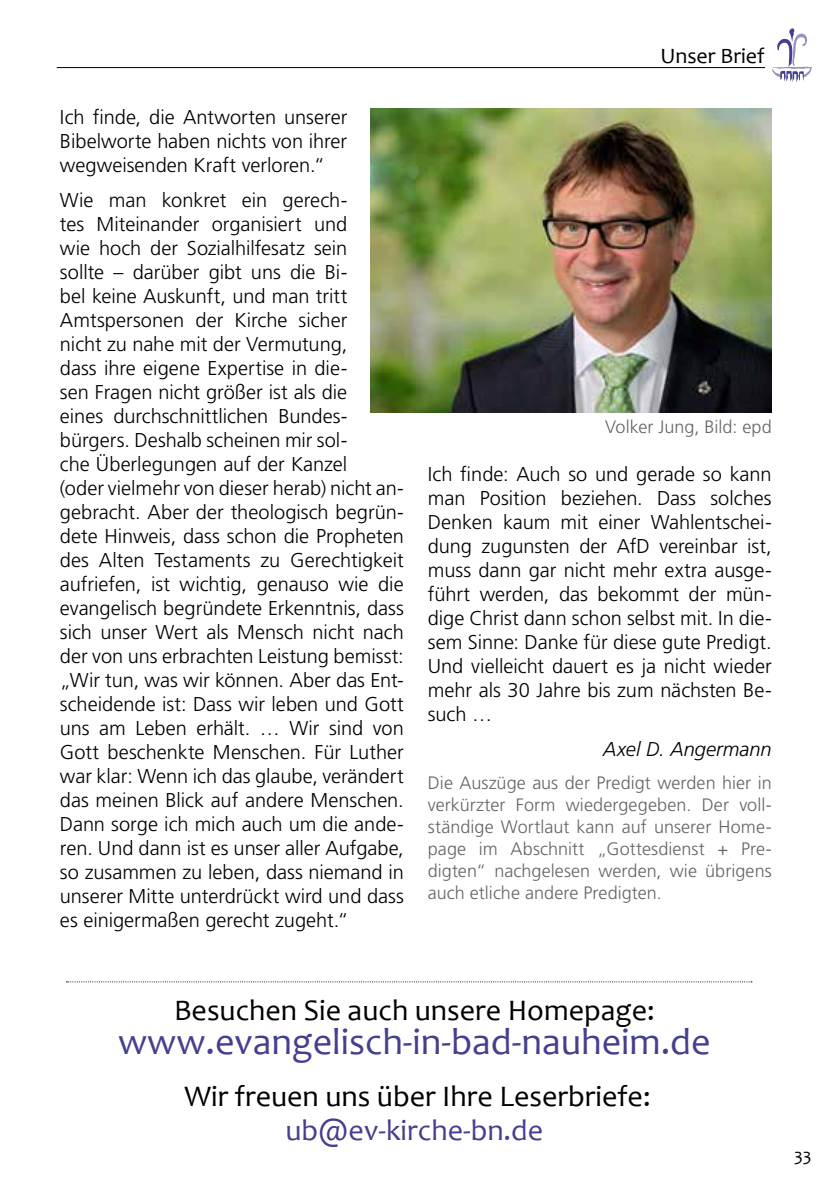
<style>
.page{position:relative;width:840px;height:1191px;background:#fff}
.page>*{position:absolute;margin:0;border:0;box-sizing:border-box;transform-origin:0 0}
.t1{font:38px "Candara";color:#443f8f}
.t2{font:30px "Candara";color:#000}
.t3{font:30px "Candara";color:#443f8f}
.t4{font:22px "Candara";color:#000}
.t5{font:300 20px/24px "Frutiger LT Std";color:#000;text-align:justify}
.t6{font:italic 300 20px "Frutiger LT Std";color:#000}
.t7{font:300 18px/22px "Frutiger LT Std";letter-spacing:.005em;color:#646567;text-align:justify}
.t8{font:18px "Candara";color:#000}
</style>
<div class="page">
<svg style="left:772px;top:28px;width:39px;height:54px"></svg>
<hr style="left:57px;top:67px;width:707px;height:1px;background:#000">
<svg style="left:66px;top:981px;width:685px;height:1px"></svg>
<img style="left:370px;top:109px;width:401px;height:303px">
<p class="t5" style="left:60px;top:105px;width:289px">Ich finde, die Antworten unserer Bibelworte haben nichts von ihrer wegweisenden Kraft verloren.“</p>
<p class="t5" style="left:60px;top:188px;width:345px;text-align:left">Wie man konkret ein gerech-<br>tes Miteinander organisiert und<br>wie hoch der Sozialhilfesatz sein<br>sollte – darüber gibt uns die Bi-<br>bel keine Auskunft, und man tritt Amtspersonen der Kirche sicher<br>nicht zu nahe mit der Vermutung,<br>dass ihre eigene Expertise in die-<br>sen Fragen nicht größer ist als die<br>eines durchschnittlichen Bundes&shy;bürgers. Deshalb scheinen mir sol-<br>che Überlegungen auf der Kanzel<br>(oder vielmehr von dieser herab) nicht an&shy;gebracht. Aber der theologisch begrün&shy;dete Hinweis, dass schon die Propheten des Alten Testaments zu Gerechtigkeit aufriefen, ist wichtig, genauso wie die evangelisch begründete Erkenntnis, dass sich unser Wert als Mensch nicht nach der von uns erbrachten Leistung bemisst: „Wir tun, was wir können. Aber das Ent&shy;scheidende ist: Dass wir leben und Gott uns am Leben erhält. … Wir sind von Gott beschenkte Menschen. Für Luther war klar: Wenn ich das glaube, verändert das meinen Blick auf andere Menschen.<br>Dann sorge ich mich auch um die ande&shy;ren. Und dann ist es unser aller Aufgabe, so zusammen zu leben, dass niemand in unserer Mitte unterdrückt wird und dass es einigermaßen gerecht zugeht.“</p>
<p class="t4" style="left:660px;top:42px;width:106px">Unser Brief</p>
<p class="t7" style="left:604px;top:416px;width:168px">Volker Jung, Bild: epd</p>
<p class="t5" style="left:427px;top:462px;width:345px">Ich finde: Auch so und gerade so kann man Position beziehen. Dass solches Denken kaum mit einer Wahlentschei&shy;dung zugunsten der AfD vereinbar ist, muss dann gar nicht mehr extra ausge&shy;führt werden, das bekommt der mün&shy;dige Christ dann schon selbst mit. In die&shy;sem Sinne: Danke für diese gute Predigt.<br>Und vielleicht dauert es ja nicht wieder mehr als 30 Jahre bis zum nächsten Be&shy;such …</p>
<p class="t6" style="left:602px;top:737px;width:170px">Axel D. Angermann</p>
<p class="t7" style="left:427px;top:772px;width:345px">Die Auszüge aus der Predigt werden hier in verkürzter Form wiedergegeben. Der voll&shy;ständige Wortlaut kann auf unserer Home&shy;page im Abschnitt „Gottesdienst + Pre&shy;digten“ nachgelesen werden, wie übrigens auch etliche andere Predigten.</p>
<h2 class="t2" style="left:174px;top:992px;width:482px">Besuchen Sie auch unsere Homepage:</h2>
<h1 class="t1" style="left:118px;top:1018px;width:593px">www.evangelisch-in-bad-nauheim.de</h1>
<h2 class="t2" style="left:184px;top:1077px;width:467px">Wir freuen uns über Ihre Leserbriefe:</h2>
<h2 class="t3" style="left:285px;top:1111px;width:259px">ub@ev-kirche-bn.de</h2>
<p class="t8" style="left:793px;top:1143px;width:19px">33</p>
</div>
